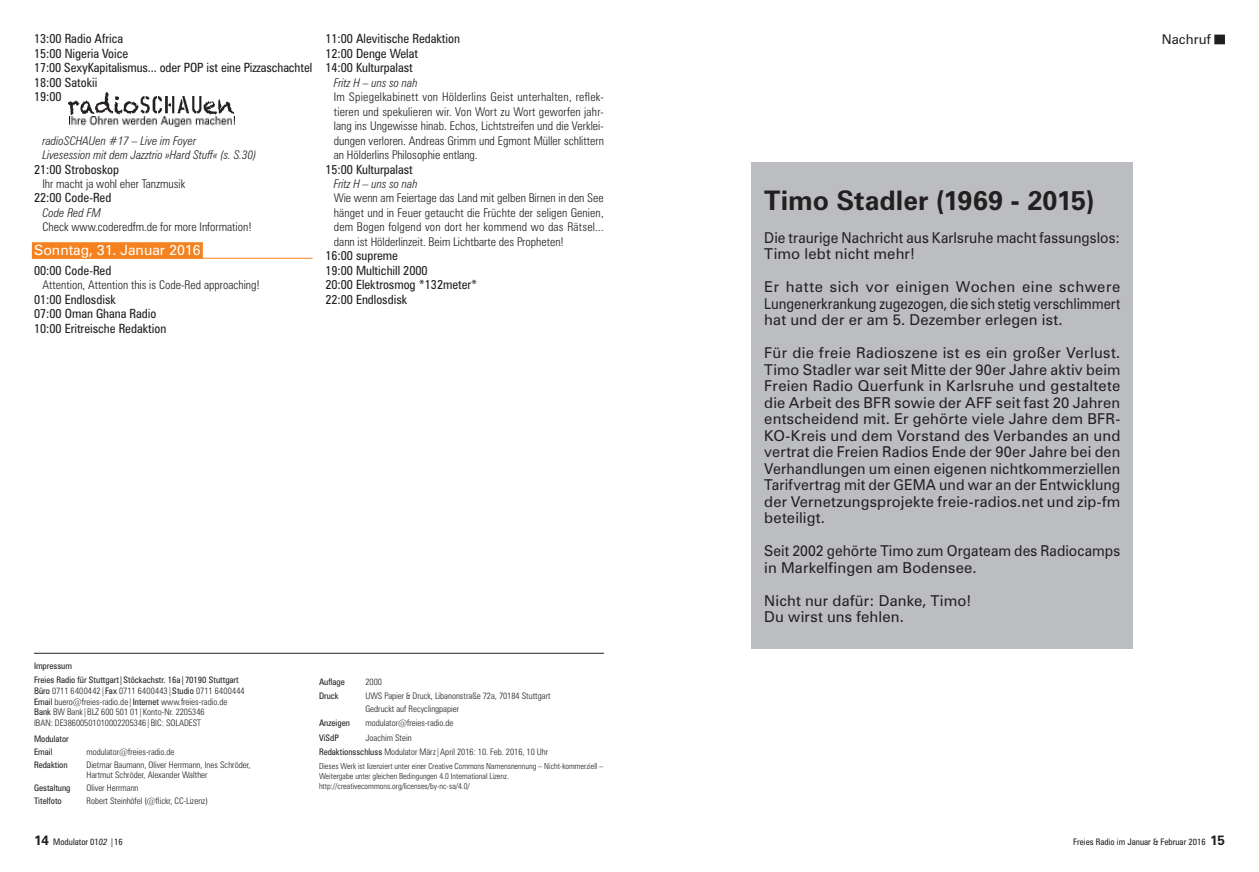
<style>
.page{position:relative;width:1259px;height:872px;background:#fff}
.page>*{position:absolute;margin:0;border:0;box-sizing:border-box;transform-origin:0 0}
.t1{font:700 27px "Zurich BT";color:#231f20}
.t2{font:15px/16.5px "Zurich BT";letter-spacing:.005em;color:#231f20;text-align:justify}
.t3{font:15px/16.5px "Zurich BT";letter-spacing:.005em;color:#231f20;scale:.93 1}
.t4{font:14.25px "Zurich BT";color:#fff}
.t5{font:13.5px "Zurich BT";color:#231f20}
.t6{font:condensed 12.75px/14.4px "Zurich BT";color:#231f20}
.t7{font:300 condensed 12px/14.4px "Zurich BT";color:#231f20;text-align:justify}
.t8{font:italic 300 condensed 12px/14.4px "Zurich BT";color:#231f20}
.t9{font:300 condensed 9px/10.8px "Zurich BT";color:#231f20}
.t10{font:condensed 9px/14.4px "Zurich BT";color:#231f20}
.t11{font:300 condensed 8.25px/9.9px "Zurich BT";color:#231f20}
.s1{font-weight:400}
.s2{font-weight:700;font-stretch:normal;font-size:13.5px}
.s3{font-style:italic}
</style>
<div class="page">
<div style="left:1214px;top:35px;width:11px;height:9px;background:#231f20"></div>
<div style="left:32px;top:242px;width:171px;height:17px;background:#f58220"></div>
<hr style="left:32px;top:258px;width:281px;height:1px;background:#f58220">
<img style="left:69px;top:93px;width:165px;height:21px">
<svg style="left:69px;top:116px;width:166px;height:11px"></svg>
<img style="left:69px;top:117px;width:165px;height:9px">
<hr style="left:34px;top:653px;width:570px;height:1px;background:#231f20">
<div style="left:751px;top:162px;width:382px;height:486px;background:#bcbdc0"></div>
<p class="t6" style="left:34px;top:32px;width:91px">13:00 Radio Africa</p>
<p class="t5" style="left:1161px;top:31px;width:51px">Nachruf</p>
<p class="t6" style="left:34px;top:46px;width:280px">15:00 Nigeria Voice<br>17:00 SexyKapitalismus... oder POP ist eine Pizzaschachtel<br>18:00 Satokii<br>19:00</p>
<p class="t8" style="left:42px;top:133px;width:216px">radioSCHAUen #17 – Live im Foyer<br>Livesession mit dem Jazztrio »Hard Stuff« (s. S.30)</p>
<p class="t6" style="left:34px;top:162px;width:87px">21:00 Stroboskop</p>
<p class="t7" style="left:42px;top:176px;width:144px">Ihr macht ja wohl eher Tanzmusik</p>
<p class="t6" style="left:34px;top:191px;width:79px">22:00 Code-Red</p>
<p class="t8" style="left:42px;top:205px;width:60px">Code Red FM</p>
<p class="t7" style="left:42px;top:220px;width:211px">Check www.coderedfm.de for more Information!</p>
<p class="t4" style="left:34px;top:241px;width:168px">Sonntag, 31. Januar 2016</p>
<p class="t6" style="left:34px;top:263px;width:79px">00:00 Code-Red</p>
<p class="t7" style="left:42px;top:278px;width:219px">Attention, Attention this is Code-Red approaching!</p>
<p class="t6" style="left:34px;top:292px;width:134px">01:00 Endlosdisk<br>07:00 Oman Ghana Radio<br>10:00 Eritreische Redaktion</p>
<p class="t6" style="left:325px;top:32px;width:136px">11:00 Alevitische Redaktion<br>12:00 Denge Welat<br>14:00 Kulturpalast</p>
<p class="t8" style="left:334px;top:75px;width:85px">Fritz H – uns so nah</p>
<p class="t7" style="left:334px;top:90px;width:272px">Im Spiegelkabinett von Hölderlins Geist unterhalten, reflek&shy;tieren und spekulieren wir. Von Wort zu Wort geworfen jahr&shy;lang ins Ungewisse hinab. Echos, Lichtstreifen und die Verklei&shy;dungen verloren. Andreas Grimm und Egmont Müller schlittern an Hölderlins Philosophie entlang.</p>
<p class="t6" style="left:325px;top:162px;width:89px">15:00 Kulturpalast</p>
<p class="t8" style="left:334px;top:176px;width:85px">Fritz H – uns so nah</p>
<p class="t7" style="left:334px;top:191px;width:271px">Wie wenn am Feiertage das Land mit gelben Birnen in den See hänget und in Feuer getaucht die Früchte der seligen Genien, dem Bogen folgend von dort her kommend wo das Rätsel... dann ist Hölderlinzeit. Beim Lichtbarte des Propheten!</p>
<p class="t6" style="left:325px;top:248px;width:153px">16:00 supreme<br>19:00 Multichill 2000<br>20:00 Elektrosmog *132meter*<br>22:00 Endlosdisk</p>
<h1 class="t1" style="left:764px;top:184px;width:332px">Timo Stadler (1969 - 2015)</h1>
<p class="t3" style="left:764px;top:229px;width:384px">Die traurige Nachricht aus Karlsruhe macht fassungslos:<br>Timo lebt nicht mehr!</p>
<p class="t2" style="left:764px;top:278px;width:357px">Er hatte sich vor einigen Wochen eine schwere Lungenerkrankung zugezogen, die sich stetig verschlimmert hat und der er am 5. Dezember erlegen ist.</p>
<p class="t2" style="left:764px;top:344px;width:358px">Für die freie Radioszene ist es ein großer Verlust.<br>Timo Stadler war seit Mitte der 90er Jahre aktiv beim Freien Radio Querfunk in Karlsruhe und gestaltete die Arbeit des BFR sowie der AFF seit fast 20 Jahren entscheidend mit. Er gehörte viele Jahre dem BFR-KO-Kreis und dem Vorstand des Verbandes an und vertrat die Freien Radios Ende der 90er Jahre bei den Verhandlungen um einen eigenen nichtkommerziellen Tarifvertrag mit der GEMA und war an der Entwicklung der Vernetzungsprojekte freie-radios.net und zip-fm beteiligt.</p>
<p class="t3" style="left:764px;top:542px;width:384px">Seit 2002 gehörte Timo zum Orgateam des Radiocamps in Markelfingen am Bodensee.</p>
<p class="t2" style="left:764px;top:592px;width:209px">Nicht nur dafür: Danke, Timo!<br>Du wirst uns fehlen.</p>
<p class="t10" style="left:34px;top:658px;width:206px">Impressum<br>Freies Radio für Stuttgart|Stöckachstr. 16a|70190 Stuttgart</p>
<p class="t9" style="left:34px;top:685px;width:212px"><span class="s1">Büro</span> 0711 6400442|<span class="s1">Fax</span> 0711 6400443|<span class="s1">Studio</span> 0711 6400444<br><span class="s1">Email</span> buero@freies-radio.de|<span class="s1">Internet</span> www.freies-radio.de <span class="s1">Bank</span> BW Bank|BLZ 600 501 01|Konto-Nr. 2205346<br>IBAN: DE38600501010002205346|BIC: SOLADEST</p>
<p class="t10" style="left:34px;top:733px;width:36px;line-height:12.6px">Modulator<br>Email</p>
<p class="t9" style="left:87px;top:746px;width:90px">modulator@freies-radio.de</p>
<p class="t10" style="left:34px;top:757px;width:35px">Redaktion</p>
<p class="t9" style="left:87px;top:759px;width:165px">Dietmar Baumann, Oliver Herrmann, Ines Schröder,<br>Hartmut Schröder, Alexander Walther</p>
<p class="t10" style="left:34px;top:780px;width:38px">Gestaltung</p>
<p class="t9" style="left:87px;top:782px;width:53px">Oliver Herrmann</p>
<p class="t10" style="left:34px;top:793px;width:29px">Titelfoto</p>
<p class="t9" style="left:87px;top:795px;width:123px">Robert Steinhöfel (@flickr, CC-Lizenz)</p>
<p class="t10" style="left:319px;top:674px;width:27px">Auflage</p>
<p class="t9" style="left:365px;top:676px;width:18px">2000</p>
<p class="t10" style="left:319px;top:689px;width:21px">Druck</p>
<p class="t9" style="left:365px;top:690px;width:187px;line-height:12.6px">UWS Papier &amp; Druck, Libanonstraße 72a, 70184 Stuttgart<br>Gedruckt auf Recyclingpapier</p>
<p class="t10" style="left:319px;top:716px;width:32px">Anzeigen</p>
<p class="t9" style="left:365px;top:718px;width:90px">modulator@freies-radio.de</p>
<p class="t10" style="left:319px;top:730px;width:22px">ViSdP</p>
<p class="t9" style="left:319px;top:730px;width:231px;line-height:14.4px;text-indent:47px">Joachim Stein<br><span class="s1">Redaktionsschluss</span> Modulator März|April 2016: 10. Feb. 2016, 10 Uhr</p>
<p class="t11" style="left:319px;top:761px;width:286px">Dieses Werk ist lizenziert unter einer Creative Commons Namensnennung – Nicht-kommerziell –<br>Weitergabe unter gleichen Bedingungen 4.0 International Lizenz. http://creativecommons.org/licenses/by-nc-sa/4.0/</p>
<p class="t10" style="left:34px;top:834px;width:90px"><span class="s2">14</span> Modulator 01<span class="s3">02</span> |16</p>
<p class="t10" style="left:1073px;top:834px;width:153px">Freies Radio im Januar &amp; Februar 2016 <span class="s2">15</span></p>
</div>
